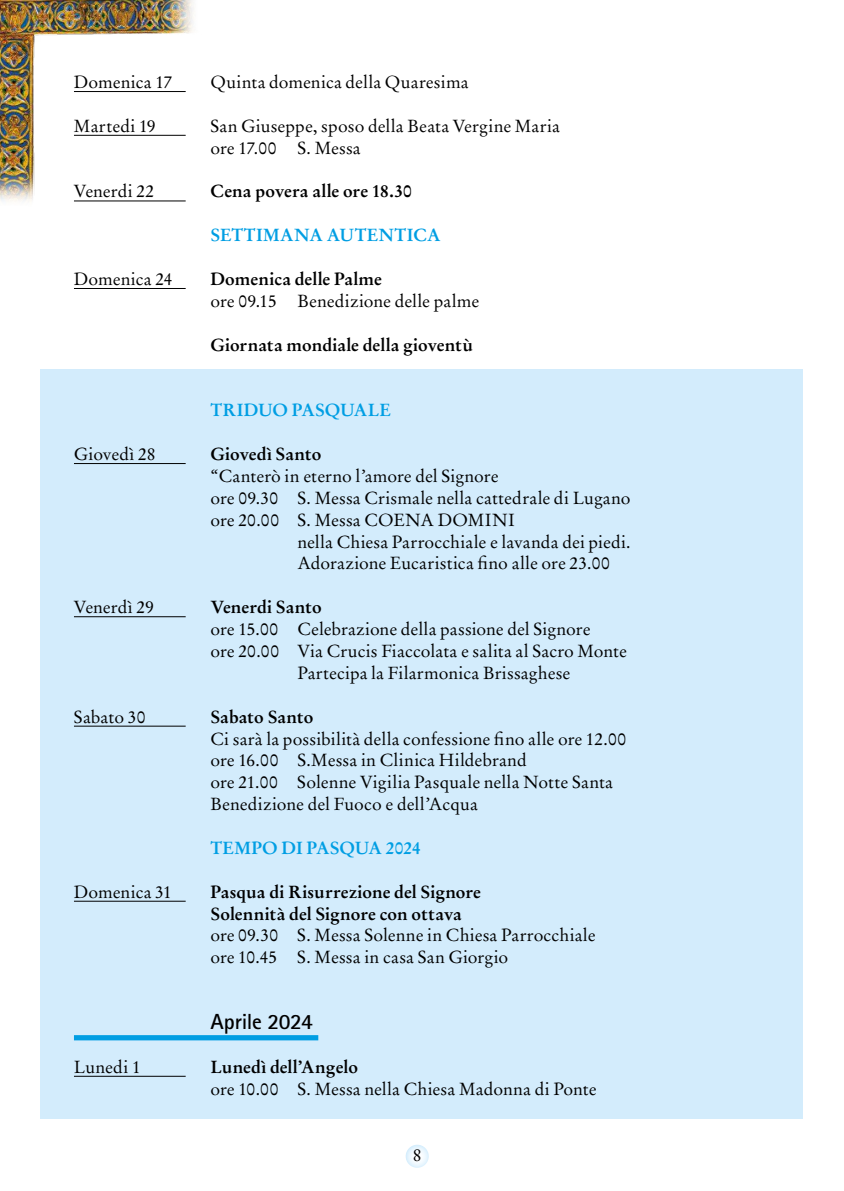
<style>
.page{position:relative;width:844px;height:1191px;background:#fff}
.page>*{position:absolute;margin:0;border:0;box-sizing:border-box;transform-origin:0 0}
.t1{font:700 21.88px "Rotis Sans Serif Std";letter-spacing:-.015em;color:#000}
.t2{font:17.5px/21.9px "Stempel Garamond LT Std";letter-spacing:.005em;color:#000}
.t3{font:700 17.5px/21.9px "Stempel Garamond LT Std";letter-spacing:.005em;color:#000}
.t4{font:700 17.5px "Stempel Garamond LT Std";letter-spacing:.005em;color:#009ee3}
</style>
<div class="page">
<div style="left:41px;top:369px;width:762px;height:749px;background:#d3ecfc"></div>
<svg style="left:405px;top:1144px;width:23px;height:23px"></svg>
<hr style="left:74px;top:288px;width:112px;height:1px;background:#000">
<hr style="left:74px;top:463px;width:112px;height:1px;background:#000">
<hr style="left:74px;top:616px;width:112px;height:1px;background:#000">
<hr style="left:74px;top:726px;width:112px;height:1px;background:#000">
<hr style="left:74px;top:901px;width:112px;height:1px;background:#000">
<div style="left:74px;top:1035px;width:244px;height:5px;background:#009ee3"></div>
<hr style="left:74px;top:1076px;width:112px;height:1px;background:#000">
<img style="left:0;top:0;width:193px;height:202px">
<p class="t2" style="left:74px;top:71px;width:100px">Domenica 17</p>
<p class="t2" style="left:210px;top:71px;width:260px">Quinta domenica della Quaresima</p>
<p class="t2" style="left:74px;top:115px;width:83px">Martedi 19</p>
<p class="t2" style="left:210px;top:115px;width:351px">San Giuseppe, sposo della Beata Vergine Maria ore 17.00 S. Messa</p>
<p class="t2" style="left:74px;top:181px;width:82px">Venerdi 22</p>
<p class="t3" style="left:210px;top:180px;width:203px">Cena povera alle ore 18.30</p>
<p class="t4" style="left:210px;top:224px;width:232px">SETTIMANA AUTENTICA</p>
<p class="t2" style="left:74px;top:268px;width:100px">Domenica 24</p>
<p class="t3" style="left:210px;top:268px;width:173px">Domenica delle Palme</p>
<p class="t2" style="left:210px;top:290px;width:270px">ore 09.15 Benedizione delle palme</p>
<p class="t3" style="left:210px;top:334px;width:264px">Giornata mondiale della gioventù</p>
<p class="t4" style="left:210px;top:399px;width:182px">TRIDUO PASQUALE</p>
<p class="t2" style="left:74px;top:443px;width:83px">Giovedì 28</p>
<p class="t3" style="left:210px;top:443px;width:112px">Giovedì Santo</p>
<p class="t2" style="left:210px;top:465px;width:289px">“Canterò in eterno l’amore del Signore</p>
<p class="t2" style="left:210px;top:487px;width:421px">ore 09.30 S. Messa Crismale nella cattedrale di Lugano</p>
<p class="t2" style="left:210px;top:509px;width:306px">ore 20.00 S. Messa COENA DOMINI</p>
<p class="t2" style="left:297px;top:531px;width:334px">nella Chiesa Parrocchiale e lavanda dei piedi.</p>
<p class="t2" style="left:297px;top:552px;width:314px">Adorazione Eucaristica fino alle ore 23.00</p>
<p class="t2" style="left:74px;top:596px;width:81px">Venerdì 29</p>
<p class="t3" style="left:210px;top:596px;width:113px">Venerdi Santo</p>
<p class="t2" style="left:210px;top:618px;width:381px">ore 15.00 Celebrazione della passione del Signore</p>
<p class="t2" style="left:210px;top:640px;width:418px">ore 20.00 Via Crucis Fiaccolata e salita al Sacro Monte</p>
<p class="t2" style="left:297px;top:662px;width:274px">Partecipa la Filarmonica Brissaghese</p>
<p class="t2" style="left:74px;top:706px;width:73px">Sabato 30</p>
<p class="t3" style="left:210px;top:705px;width:104px">Sabato Santo</p>
<p class="t2" style="left:210px;top:727px;width:417px">Ci sarà la possibilità della confessione fino alle ore 12.00 ore 16.00 S.Messa in Clinica Hildebrand<br>ore 21.00 Solenne Vigilia Pasquale nella Notte Santa Benedizione del Fuoco e dell’Acqua</p>
<p class="t4" style="left:210px;top:837px;width:212px">TEMPO DI PASQUA 2024</p>
<p class="t2" style="left:74px;top:881px;width:100px">Domenica 31</p>
<p class="t3" style="left:210px;top:880px;width:272px">Pasqua di Risurrezione del Signore<br>Solennità del Signore con ottava</p>
<p class="t2" style="left:210px;top:924px;width:386px">ore 09.30 S. Messa Solenne in Chiesa Parrocchiale ore 10.45 S. Messa in casa San Giorgio</p>
<p class="t1" style="left:210px;top:1007px;width:104px">Aprile 2024</p>
<p class="t2" style="left:74px;top:1056px;width:68px">Lunedi 1</p>
<p class="t3" style="left:210px;top:1055px;width:149px">Lunedì dell’Angelo</p>
<p class="t2" style="left:210px;top:1077px;width:387px">ore 10.00 S. Messa nella Chiesa Madonna di Ponte</p>
<p class="t2" style="left:413px;top:1144px;width:10px">8</p>
</div>
